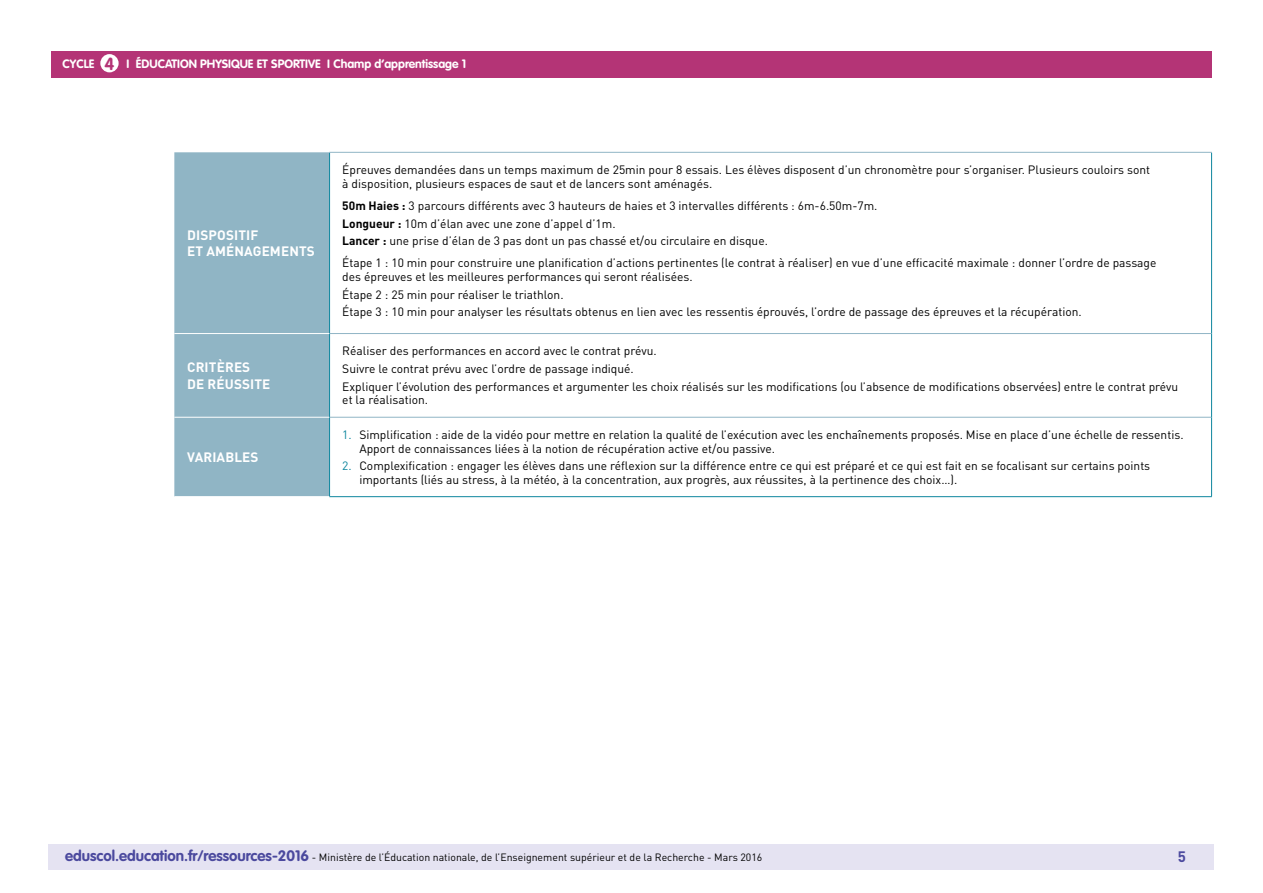
<style>
.page{position:relative;width:1263px;height:893px;background:#fff}
.page>*{position:absolute;margin:0;border:0;box-sizing:border-box;transform-origin:0 0}
.t1{font:700 17.25px "VAG Rounded Std";color:#b43476}
.t2{font:700 15px "DIN Pro";color:#4b499e}
.t3{font:700 13.5px/16.2px "DIN Pro";letter-spacing:.01em;color:#fff}
.t4{font:12px/17.7px "DIN Pro";color:#000}
.t5{font:700 12px "VAG Rounded Std";color:#fff}
.t6{font:10.5px "DIN Pro";color:#000}
.s1{font-weight:700}
.s2{color:#0e869e}
.s3{font-family:"VAG Rounded Std";font-weight:700;font-size:15px;color:#4b499e}
</style>
<div class="page">
<div style="left:49px;top:844px;width:1165px;height:26px;background:#e5e3f2"></div>
<div style="left:51px;top:51px;width:1161px;height:27px;background:#b43476"></div>
<div style="left:100px;top:54px;width:19px;height:18px;background:#fff;border-radius:50%"></div>
<div style="left:174px;top:152px;width:155px;height:344px;background:#90b5c5"></div>
<hr style="left:329px;top:153px;width:1px;height:181px;background:#0e869e">
<hr style="left:1211px;top:153px;width:1px;height:181px;background:#0e869e">
<hr style="left:329px;top:334px;width:1px;height:83px;background:#0e869e">
<hr style="left:1211px;top:334px;width:1px;height:83px;background:#0e869e">
<hr style="left:329px;top:417px;width:1px;height:79px;background:#0e869e">
<hr style="left:1211px;top:417px;width:1px;height:79px;background:#0e869e">
<hr style="left:329px;top:496px;width:883px;height:1px;background:#0e869e">
<hr style="left:330px;top:333px;width:881px;height:1px;background:#90b5c5">
<hr style="left:330px;top:417px;width:881px;height:1px;background:#90b5c5">
<hr style="left:174px;top:333px;width:155px;height:1px;background:#fff">
<hr style="left:174px;top:417px;width:155px;height:1px;background:#fff">
<hr style="left:329px;top:152px;width:883px;height:1px;background:#90b5c5">
<p class="t5" style="left:63px;top:57px;width:33px">CYCLE</p>
<p class="t5" style="left:127px;top:57px;width:341px">I Éducation physique et sportive I Champ d’apprentissage 1</p>
<h1 class="t1" style="left:105px;top:53px;width:11px">4</h1>
<p class="t3" style="left:187px;top:227px;width:129px">DISPOSITIF<br>ET AMÉNAGEMENTS</p>
<p class="t3" style="left:187px;top:359px;width:85px">CRITÈRES<br>DE RÉUSSITE</p>
<p class="t3" style="left:187px;top:449px;width:73px">VARIAB LES</p>
<p class="t4" style="left:342px;top:163px;width:809px;line-height:13.5px">Épreuves demandées dans un temps maximum de 25min pour 8 essais. Les élèves disposent d’un chronomètre pour s’organiser. Plusieurs couloirs sont à disposition, plusieurs espaces de saut et de lancers sont aménagés.</p>
<p class="t4" style="left:342px;top:196px;width:537px"><span class="s1">50M HAIES :</span> 3 parcours différents avec 3 hauteurs de haies et 3 intervalles différents : 6m-6.50m-7m.<br><span class="s1">LONGUEUR :</span> 10m d’élan avec une zone d’appel d’1m.<br><span class="s1">LANCER :</span> une prise d’élan de 3 pas dont un pas chassé et/ou circulaire en disque.</p>
<p class="t4" style="left:342px;top:256px;width:816px;line-height:13.5px">Étape 1 : 10 min pour construire une planification d’actions pertinentes (le contrat à réaliser) en vue d’une efficacité maximale : donner l’ordre de passage des épreuves et les meilleures performances qui seront réalisées.</p>
<p class="t4" style="left:342px;top:285px;width:741px">Étape 2 : 25 min pour réaliser le triathlon.<br>Étape 3 : 10 min pour analyser les résultats obtenus en lien avec les ressentis éprouvés, l’ordre de passage des épreuves et la récupération.</p>
<p class="t4" style="left:342px;top:342px;width:837px">Réaliser des performances en accord avec le contrat prévu.<br>Suivre le contrat prévu avec l’ordre de passage indiqué.<br>Expliquer l’évolution des performances et argumenter les choix réalisés sur les modifications (ou l’absence de modifications observées) entre le contrat prévu</p>
<p class="t4" style="left:342px;top:391px;width:87px">et la réalisation.</p>
<p class="t4" style="left:359px;top:428px;width:826px;line-height:13.5px;text-indent:-17px"><span class="s2">1.</span> Simplification : aide de la vidéo pour mettre en relation la qualité de l’exécution avec les enchaînements proposés. Mise en place d’une échelle de ressentis.<br>Apport de connaissances liées à la notion de récupération active et/ou passive.</p>
<p class="t4" style="left:359px;top:459px;width:792px;line-height:13.5px;text-indent:-17px"><span class="s2">2.</span> Complexification : engager les élèves dans une réflexion sur la différence entre ce qui est préparé et ce qui est fait en se focalisant sur certains points importants (liés au stress, à la météo, à la concentration, aux progrès, aux réussites, à la pertinence des choix…).</p>
<p class="t6" style="left:65px;top:850px;width:699px"><span class="s3">eduscol.education.fr/ressources-2016</span> - Ministère de l’Éducation nationale, de l’Enseignement supérieur et de la Recherche - Mars 2016</p>
<p class="t2" style="left:1178px;top:846px;width:10px">5</p>
</div>
